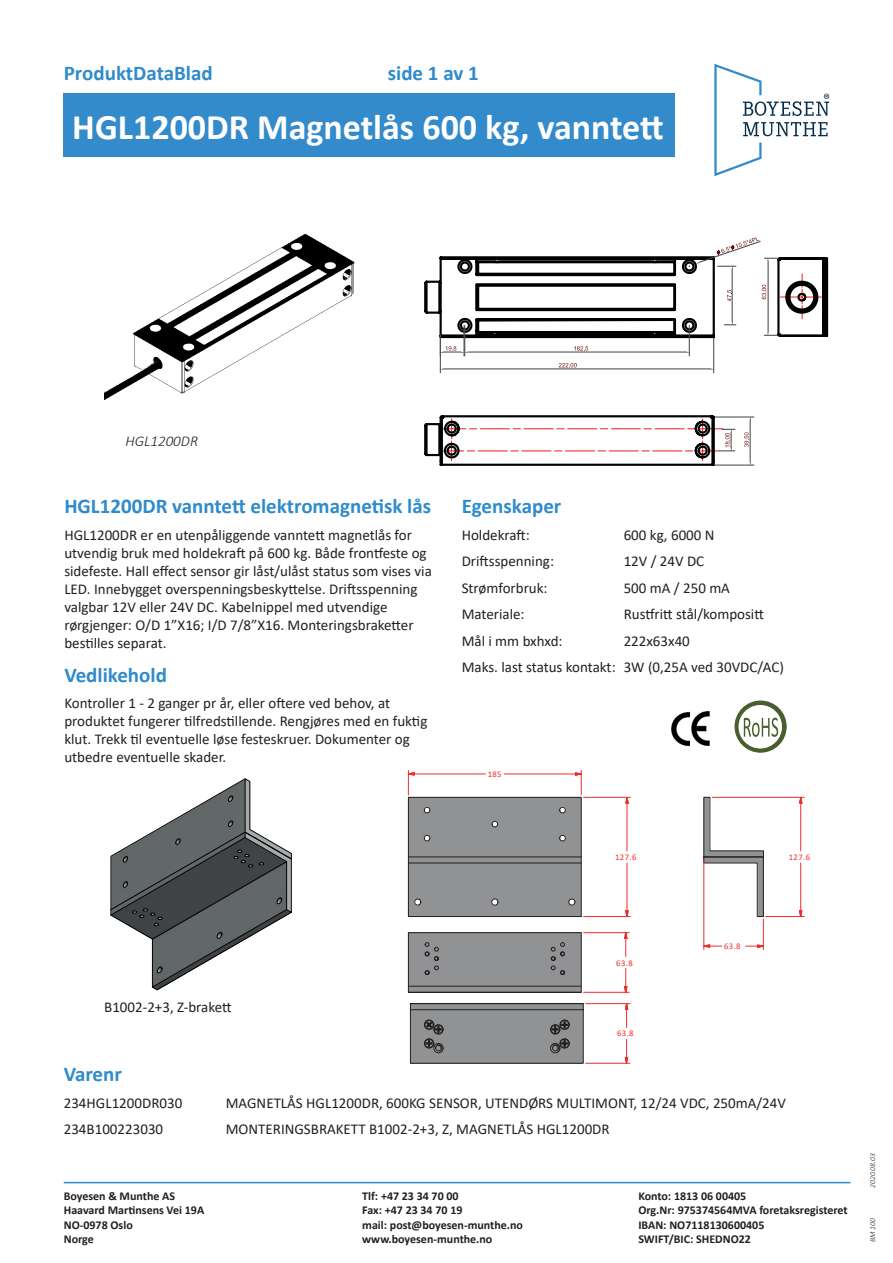
<style>
.page{position:relative;width:893px;height:1263px;background:#fff}
.page>*{position:absolute;margin:0;border:0;box-sizing:border-box;transform-origin:0 0}
.t1{font:700 36px "Calibri";color:#fff}
.t2{font:700 21px "Calibri";color:#2f8bcb}
.t3{font:15px/18px "Calibri";color:#231f20}
.t4{font:italic 300 15px "Calibri";color:#231f20}
.t5{font:700 12px "Calibri";color:#231f20}
.t6{font:8.7px "Calibri";letter-spacing:.05em;color:#ee2d2d}
.t7{font:italic 300 7.5px "Calibri";color:#231f20}
</style>
<div class="page">
<hr style="left:64px;top:1182px;width:786px;height:1px;background:#2f8bcb">
<svg style="left:714px;top:64px;width:115px;height:112px"></svg>
<div style="left:64px;top:94px;width:611px;height:63px;background:#348bcb"></div>
<svg style="left:424px;top:256px;width:405px;height:210px"></svg>
<hr style="left:468px;top:351px;width:218px;height:2px;background:#4c4f50">
<hr style="left:689px;top:325px;width:1px;height:31px;background:#4c4f50">
<svg style="left:574px;top:346px;width:14px;height:5px"></svg>
<hr style="left:463px;top:325px;width:2px;height:31px;background:#4c4f50">
<svg style="left:440px;top:335px;width:27px;height:21px"></svg>
<svg style="left:442px;top:419px;width:293px;height:42px"></svg>
<svg style="left:696px;top:237px;width:125px;height:88px"></svg>
<img style="left:104px;top:233px;width:251px;height:168px">
<div style="left:735px;top:701px;width:51px;height:51px;background:#495e2d;border-radius:50%"></div>
<div style="left:734px;top:700px;width:53px;height:53px;border:1px solid #495e2d;border-radius:50%"></div>
<svg style="left:738px;top:704px;width:45px;height:45px"></svg>
<div style="left:737px;top:704px;width:46px;height:46px;border:1px solid #495e2d;border-radius:50%"></div>
<svg style="left:744px;top:718px;width:34px;height:19px"></svg>
<img style="left:672px;top:711px;width:38px;height:35px">
<div style="left:409px;top:799px;width:172px;height:117px;background:#909293"></div>
<hr style="left:581px;top:857px;width:1px;height:59px;background:#231f20">
<svg style="left:569px;top:899px;width:6px;height:6px"></svg>
<svg style="left:415px;top:899px;width:6px;height:6px"></svg>
<svg style="left:492px;top:899px;width:6px;height:6px"></svg>
<hr style="left:408px;top:857px;width:173px;height:1px;background:#231f20">
<hr style="left:408px;top:857px;width:1px;height:59px;background:#231f20">
<hr style="left:408px;top:863px;width:173px;height:1px;background:#231f20">
<hr style="left:408px;top:916px;width:173px;height:1px;background:#231f20">
<svg style="left:560px;top:835px;width:5px;height:6px"></svg>
<svg style="left:424px;top:807px;width:6px;height:6px"></svg>
<svg style="left:424px;top:835px;width:6px;height:6px"></svg>
<svg style="left:492px;top:821px;width:6px;height:6px"></svg>
<svg style="left:560px;top:807px;width:5px;height:6px"></svg>
<div style="left:408px;top:797px;width:173px;height:60px;border:1px solid #231f20"></div>
<svg style="left:703px;top:797px;width:61px;height:120px"></svg>
<div style="left:408px;top:992px;width:173px;height:1px;border:1px solid #231f20"></div>
<svg style="left:408px;top:932px;width:173px;height:60px;background:#898a8b"></svg>
<svg style="left:410px;top:1003px;width:173px;height:60px;background:#858687"></svg>
<hr style="left:414px;top:774px;width:71px;height:1px;background:#ee2d2d">
<hr style="left:504px;top:774px;width:71px;height:1px;background:#ee2d2d">
<svg style="left:407px;top:770px;width:7px;height:25px"></svg>
<svg style="left:575px;top:770px;width:7px;height:25px"></svg>
<svg style="left:625px;top:796px;width:3px;height:9px"></svg>
<svg style="left:625px;top:910px;width:3px;height:6px"></svg>
<hr style="left:627px;top:803px;width:1px;height:48px;background:#ee2d2d">
<hr style="left:627px;top:863px;width:1px;height:48px;background:#ee2d2d">
<hr style="left:584px;top:916px;width:46px;height:1px;background:#ee2d2d">
<hr style="left:584px;top:797px;width:46px;height:1px;background:#ee2d2d">
<svg style="left:624px;top:933px;width:3px;height:23px"></svg>
<svg style="left:624px;top:968px;width:3px;height:24px"></svg>
<hr style="left:584px;top:932px;width:45px;height:1px;background:#ee2d2d">
<hr style="left:584px;top:992px;width:45px;height:1px;background:#ee2d2d">
<svg style="left:625px;top:1004px;width:3px;height:23px"></svg>
<svg style="left:625px;top:1039px;width:3px;height:24px"></svg>
<hr style="left:586px;top:1003px;width:44px;height:1px;background:#ee2d2d">
<hr style="left:586px;top:1063px;width:44px;height:1px;background:#ee2d2d">
<svg style="left:703px;top:945px;width:19px;height:2px"></svg>
<svg style="left:745px;top:945px;width:18px;height:2px"></svg>
<hr style="left:763px;top:919px;width:1px;height:31px;background:#ee2d2d">
<hr style="left:704px;top:859px;width:1px;height:91px;background:#ee2d2d">
<svg style="left:799px;top:796px;width:3px;height:9px"></svg>
<svg style="left:799px;top:910px;width:3px;height:6px"></svg>
<hr style="left:800px;top:803px;width:1px;height:48px;background:#ee2d2d">
<hr style="left:800px;top:863px;width:1px;height:48px;background:#ee2d2d">
<hr style="left:766px;top:916px;width:38px;height:1px;background:#ee2d2d">
<hr style="left:712px;top:797px;width:92px;height:1px;background:#ee2d2d">
<svg style="left:110px;top:778px;width:182px;height:212px"></svg>
<h2 class="t2" style="left:64px;top:58px;width:150px">ProduktDataBlad</h2>
<h2 class="t2" style="left:388px;top:58px;width:92px">side 1 av 1</h2>
<h1 class="t1" style="left:72px;top:102px;width:593px">HGL1200DR Magnetlås 600 kg, vanntett</h1>
<p class="t4" style="left:126px;top:432px;width:74px">HGL1200DR</p>
<h2 class="t2" style="left:64px;top:491px;width:368px">HGL1200DR vanntett elektromagnetisk lås</h2>
<p class="t3" style="left:64px;top:525px;width:369px">HGL1200DR er en utenpåliggende vanntett magnetlås for utvendig bruk med holdekraft på 600 kg. Både frontfeste og sidefeste. Hall effect sensor gir låst/ulåst status som vises via LED. Innebygget overspenningsbeskyttelse. Driftsspenning valgbar 12V eller 24V DC. Kabelnippel med utvendige rørgjenger: O/D 1”X16; I/D 7/8”X16. Monteringsbraketter bestilles separat.</p>
<h2 class="t2" style="left:64px;top:660px;width:104px">Vedlikehold</h2>
<p class="t3" style="left:64px;top:694px;width:365px">Kontroller 1 - 2 ganger pr år, eller oftere ved behov, at produktet fungerer tilfredstillende. Rengjøres med en fuktig klut. Trekk til eventuelle løse festeskruer. Dokumenter og utbedre eventuelle skader.</p>
<h2 class="t2" style="left:462px;top:491px;width:101px">Egenskaper</h2>
<p class="t3" style="left:462px;top:525px;width:70px">Holdekraft:</p>
<p class="t3" style="left:624px;top:525px;width:92px">600 kg, 6000 N</p>
<p class="t3" style="left:462px;top:552px;width:94px">Driftsspenning:</p>
<p class="t3" style="left:624px;top:552px;width:82px">12V / 24V DC</p>
<p class="t3" style="left:462px;top:578px;width:87px">Strømforbruk:</p>
<p class="t3" style="left:624px;top:578px;width:108px">500 mA / 250 mA</p>
<p class="t3" style="left:462px;top:605px;width:64px">Materiale:</p>
<p class="t3" style="left:624px;top:605px;width:142px">Rustfritt stål/kompositt</p>
<p class="t3" style="left:462px;top:631px;width:102px">Mål i mm bxhxd:</p>
<p class="t3" style="left:462px;top:627px;width:324px;line-height:26.5px;text-indent:162px">222x63x40<br>Maks. last status kontakt: 3W (0,25A ved 30VDC/AC)</p>
<p class="t6" style="left:488px;top:768px;width:15px">185</p>
<p class="t6" style="left:615px;top:851px;width:23px">127.6</p>
<p class="t6" style="left:789px;top:851px;width:23px">127.6</p>
<p class="t3" style="left:104px;top:997px;width:129px">B1002-2+3, Z-brakett</p>
<p class="t6" style="left:616px;top:956px;width:18px">63.8</p>
<p class="t6" style="left:617px;top:1027px;width:18px">63.8</p>
<p class="t6" style="left:724px;top:940px;width:18px">63.8</p>
<h2 class="t2" style="left:64px;top:1059px;width:60px">Varenr</h2>
<p class="t3" style="left:64px;top:1093px;width:120px">234HGL1200DR030</p>
<p class="t3" style="left:226px;top:1093px;width:562px">MAGNETLÅS HGL1200DR, 600KG SENSOR, UTENDØRS MULTIMONT, 12/24 VDC, 250mA/24V</p>
<p class="t3" style="left:64px;top:1120px;width:101px">234B100223030</p>
<p class="t3" style="left:226px;top:1120px;width:385px">MONTERINGSBRAKETT B1002-2+3, Z, MAGNETLÅS HGL1200DR</p>
<p class="t5" style="left:64px;top:1187px;width:113px">Boyesen &amp; Munthe AS</p>
<p class="t5" style="left:362px;top:1187px;width:98px">Tlf: +47 23 34 70 00</p>
<p class="t5" style="left:638px;top:1187px;width:110px">Konto: 1813 06 00405</p>
<p class="t5" style="left:64px;top:1201px;width:142px">Haavard Martinsens Vei 19A</p>
<p class="t5" style="left:362px;top:1201px;width:102px">Fax: +47 23 34 70 19</p>
<p class="t5" style="left:638px;top:1201px;width:211px">Org.Nr: 975374564MVA foretaksregisteret</p>
<p class="t5" style="left:64px;top:1216px;width:71px">NO-0978 Oslo</p>
<p class="t5" style="left:362px;top:1216px;width:162px">mail: post@boyesen-munthe.no</p>
<p class="t5" style="left:638px;top:1216px;width:128px">IBAN: NO7118130600405</p>
<p class="t5" style="left:64px;top:1230px;width:32px">Norge</p>
<p class="t5" style="left:362px;top:1230px;width:132px">www.boyesen-munthe.no</p>
<p class="t5" style="left:638px;top:1230px;width:114px">SWIFT/BIC: SHEDNO22</p>
<p class="t7" style="left:868px;top:1188px;width:36px;rotate:-90deg">2020.08.03</p>
<p class="t7" style="left:868px;top:1242px;width:25px;rotate:-90deg">BM 100</p>
</div>
